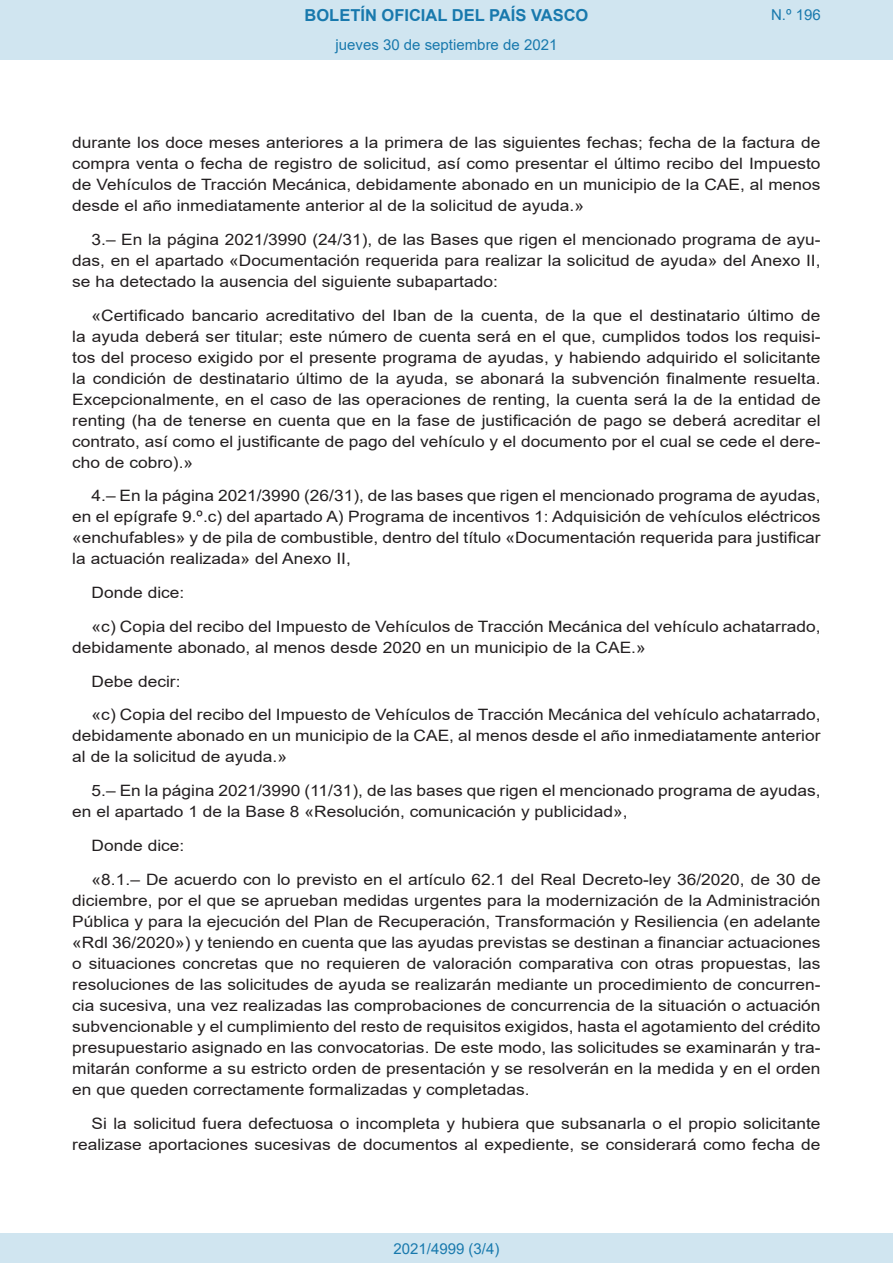
<style>
.page{position:relative;width:893px;height:1263px;background:#fff}
.page>*{position:absolute;margin:0;border:0;box-sizing:border-box;transform-origin:0 0}
.t1{font:700 16.5px "Arial";color:#1879ad}
.BOPVDetalle{font:15.6px/21px "Arial";color:#231f20;text-align:justify;scale:1.11 1}
.Paginacion_Centro{font:15px "Arial";color:#1879ad}
</style>
<div class="page">
<div style="left:0;top:0;width:893px;height:60px;background:#d0e5f0"></div>
<div style="left:0;top:1233px;width:893px;height:30px;background:#d0e5f0"></div>
<p class="t1" style="left:305px;top:3px;width:285px">BOLETÍN OFICIAL DEL PAÍS VASCO</p>
<p class="Paginacion_Centro" style="left:336px;top:35px;width:223px">jueves 30 de septiembre de 2021</p>
<p class="Paginacion_Centro" style="left:771px;top:5px;width:51px">N.º 196</p>
<p class="BOPVDetalle" style="left:72px;top:132px;width:676px">durante los doce meses anteriores a la primera de las siguientes fechas; fecha de la factura de compra venta o fecha de registro de solicitud, así como presentar el último recibo del Impuesto de Vehículos de Tracción Mecánica, debidamente abonado en un municipio de la CAE, al menos desde el año inmediatamente anterior al de la solicitud de ayuda.»</p>
<p class="BOPVDetalle" style="left:72px;top:229px;width:676px;text-indent:19px">3.– En la página 2021/3990 (24/31), de las Bases que rigen el mencionado programa de ayu&shy;das, en el apartado «Documentación requerida para realizar la solicitud de ayuda» del Anexo II, se ha detectado la ausencia del siguiente subapartado:</p>
<p class="BOPVDetalle" style="left:72px;top:305px;width:676px;text-indent:19px">«Certificado bancario acreditativo del Iban de la cuenta, de la que el destinatario último de la ayuda deberá ser titular; este número de cuenta será en el que, cumplidos todos los requisi&shy;tos del proceso exigido por el presente programa de ayudas, y habiendo adquirido el solicitante la condición de destinatario último de la ayuda, se abonará la subvención finalmente resuelta.<br>Excepcionalmente, en el caso de las operaciones de renting, la cuenta será la de la entidad de renting (ha de tenerse en cuenta que en la fase de justificación de pago se deberá acreditar el contrato, así como el justificante de pago del vehículo y el documento por el cual se cede el dere&shy;cho de cobro).»</p>
<p class="BOPVDetalle" style="left:72px;top:485px;width:676px;text-indent:19px">4.– En la página 2021/3990 (26/31), de las bases que rigen el mencionado programa de ayudas, en el epígrafe 9.º.c) del apartado A) Programa de incentivos 1: Adquisición de vehículos eléctricos «enchufables» y de pila de combustible, dentro del título «Documentación requerida para justificar la actuación realizada» del Anexo II,</p>
<p class="BOPVDetalle" style="left:92px;top:582px;width:85px">Donde dice:</p>
<p class="BOPVDetalle" style="left:72px;top:616px;width:676px;text-indent:19px">«c) Copia del recibo del Impuesto de Vehículos de Tracción Mecánica del vehículo achatarrado, debidamente abonado, al menos desde 2020 en un municipio de la CAE.»</p>
<p class="BOPVDetalle" style="left:92px;top:671px;width:82px">Debe decir:</p>
<p class="BOPVDetalle" style="left:72px;top:704px;width:676px;text-indent:19px">«c) Copia del recibo del Impuesto de Vehículos de Tracción Mecánica del vehículo achatarrado, debidamente abonado en un municipio de la CAE, al menos desde el año inmediatamente anterior al de la solicitud de ayuda.»</p>
<p class="BOPVDetalle" style="left:72px;top:780px;width:676px;text-indent:19px">5.– En la página 2021/3990 (11/31), de las bases que rigen el mencionado programa de ayudas, en el apartado 1 de la Base 8 «Resolución, comunicación y publicidad»,</p>
<p class="BOPVDetalle" style="left:92px;top:835px;width:85px">Donde dice:</p>
<p class="BOPVDetalle" style="left:72px;top:869px;width:676px;text-indent:19px">«8.1.– De acuerdo con lo previsto en el artículo 62.1 del Real Decreto-ley 36/2020, de 30 de diciembre, por el que se aprueban medidas urgentes para la modernización de la Administración Pública y para la ejecución del Plan de Recuperación, Transformación y Resiliencia (en adelante «Rdl 36/2020») y teniendo en cuenta que las ayudas previstas se destinan a financiar actuaciones o situaciones concretas que no requieren de valoración comparativa con otras propuestas, las resoluciones de las solicitudes de ayuda se realizarán mediante un procedimiento de concurren&shy;cia sucesiva, una vez realizadas las comprobaciones de concurrencia de la situación o actuación subvencionable y el cumplimiento del resto de requisitos exigidos, hasta el agotamiento del crédito presupuestario asignado en las convocatorias. De este modo, las solicitudes se examinarán y tra&shy;mitarán conforme a su estricto orden de presentación y se resolverán en la medida y en el orden en que queden correctamente formalizadas y completadas.</p>
<p class="BOPVDetalle" style="left:72px;top:1112px;width:676px;text-align:right">Si la solicitud fuera defectuosa o incompleta y hubiera que subsanarla o el propio solicitante realizase aportaciones sucesivas de documentos al expediente, se considerará como fecha de</p>
<p class="Paginacion_Centro" style="left:393px;top:1238px;width:107px">2021/4999 (3/4)</p>
</div>
